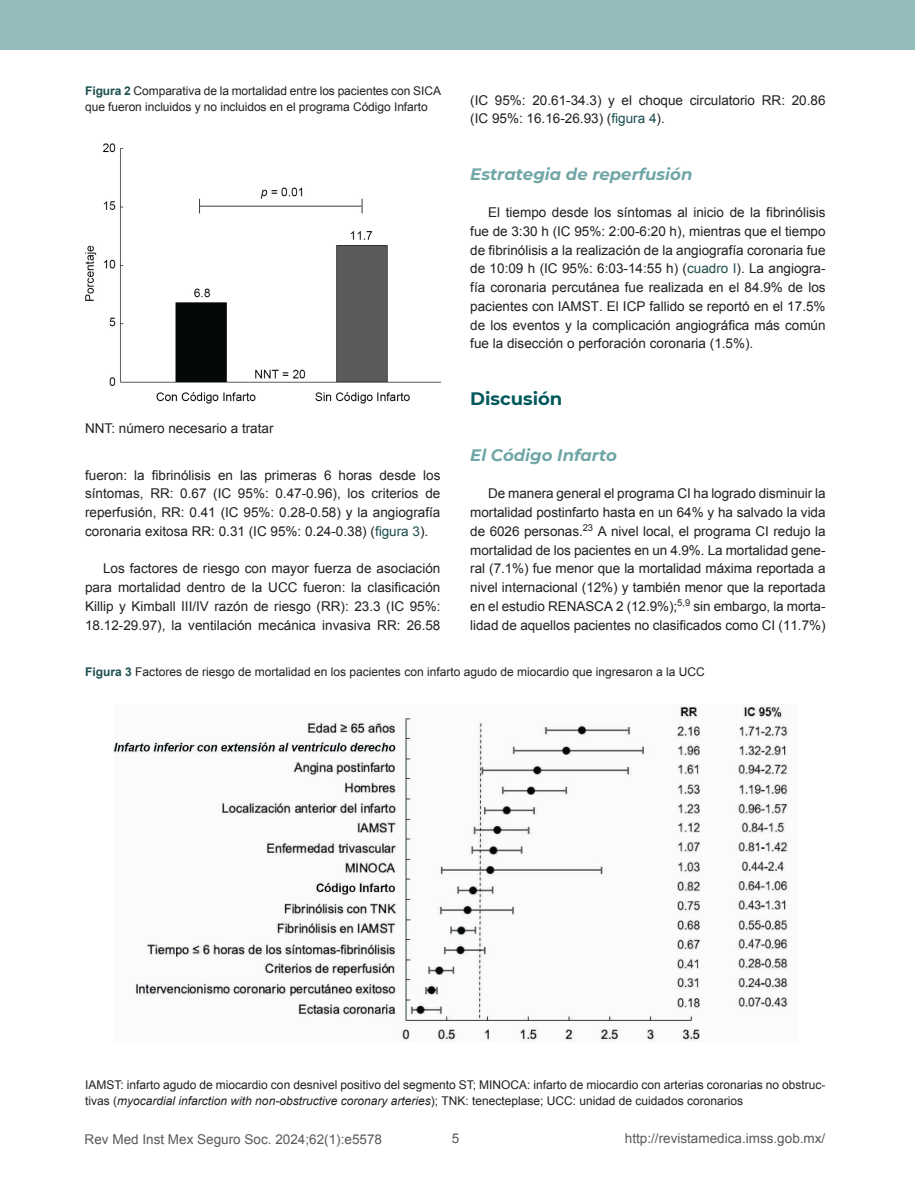
<style>
.page{position:relative;width:915px;height:1191px;background:#fff}
.page>*{position:absolute;margin:0;border:0;box-sizing:border-box;transform-origin:0 0}
.t1{font:700 18px "Montserrat";color:#01585b}
.t2{font:italic 700 16.5px "Montserrat";color:#70a6a6}
.t3{font:13.5px/18.8px "Arial";color:#231f20;text-align:justify}
.t4{font:13.5px "Arial";color:#58595b}
.t5{font:12px/16.5px "Arial";color:#231f20}
.s1{font-weight:700;color:#1c4f4f}
.s2{color:#1c4f4f}
.s3{font-style:italic}
</style>
<div class="page">
<div style="left:0;top:0;width:914px;height:50px;background:#93bbbb"></div>
<img style="left:85px;top:143px;width:355px;height:261px">
<img style="left:114px;top:704px;width:675px;height:337px">
<p class="t5" style="left:85px;top:82px;width:357px"><span class="s1">Figura 2</span> Comparativa de la mortalidad entre los pacientes con SICA que fueron incluidos y no incluidos en el programa Código Infarto</p>
<p class="t3" style="left:470px;top:91px;width:357px">(IC 95%: 20.61-34.3) y el choque circulatorio RR: 20.86 (IC 95%: 16.16-26.93) (<span class="s2">figura 4</span>).</p>
<p class="t2" style="left:470px;top:162px;width:224px">Estrategia de reperfusión</p>
<p class="t3" style="left:470px;top:203px;width:357px;text-indent:18px">El tiempo desde los síntomas al inicio de la fibrinólisis fue de 3:30 h (IC 95%: 2:00-6:20 h), mientras que el tiempo de fibrinólisis a la realización de la angiografía coronaria fue de 10:09 h (IC 95%: 6:03-14:55 h) (<span class="s2">cuadro I</span>). La angiogra&shy;fía coronaria percutánea fue realizada en el 84.9% de los pacientes con IAMST. El ICP fallido se reportó en el 17.5% de los eventos y la complicación angiográfica más común fue la disección o perforación coronaria (1.5%).</p>
<h1 class="t1" style="left:470px;top:385px;width:94px">Discusión</h1>
<p class="t3" style="left:85px;top:419px;width:190px">NNT: número necesario a tratar</p>
<p class="t3" style="left:85px;top:466px;width:357px">fueron: la fibrinólisis en las primeras 6 horas desde los síntomas, RR: 0.67 (IC 95%: 0.47-0.96), los criterios de reperfusión, RR: 0.41 (IC 95%: 0.28-0.58) y la angiografía coronaria exitosa RR: 0.31 (IC 95%: 0.24-0.38) (<span class="s2">figura 3</span>).</p>
<p class="t3" style="left:85px;top:559px;width:357px;text-indent:18px">Los factores de riesgo con mayor fuerza de asociación para mortalidad dentro de la UCC fueron: la clasificación Killip y Kimball III/IV razón de riesgo (RR): 23.3 (IC 95%:<br>18.12-29.97), la ventilación mecánica invasiva RR: 26.58</p>
<p class="t5" style="left:85px;top:663px;width:620px"><span class="s1">Figura 3</span> Factores de riesgo de mortalidad en los pacientes con infarto agudo de miocardio que ingresaron a la UCC</p>
<p class="t2" style="left:470px;top:443px;width:148px">El Código Infarto</p>
<p class="t3" style="left:470px;top:484px;width:357px;text-indent:18px">De manera general el programa CI ha logrado disminuir la mortalidad postinfarto hasta en un 64% y ha salvado la vida de 6026 personas.<sup>23</sup> A nivel local, el programa CI redujo la mortalidad de los pacientes en un 4.9%. La mortalidad gene&shy;ral (7.1%) fue menor que la mortalidad máxima reportada a nivel internacional (12%) y también menor que la reportada en el estudio RENASCA 2 (12.9%);<sup>5,9</sup> sin embargo, la morta&shy;lidad de aquellos pacientes no clasificados como CI (11.7%)</p>
<p class="t5" style="left:85px;top:1076px;width:741px">IAMST: infarto agudo de miocardio con desnivel positivo del segmento ST; MINOCA: infarto de miocardio con arterias coronarias no obstruc&shy;tivas (<span class="s3">myocardial infarction with non-obstructive coronary arteries</span>); TNK: tenecteplase; UCC: unidad de cuidados coronarios</p>
<p class="t4" style="left:85px;top:1130px;width:299px">Rev Med Inst Mex Seguro Soc. 2024;62(1):e5578</p>
<p class="t4" style="left:451px;top:1129px;width:9px">5</p>
<p class="t4" style="left:624px;top:1129px;width:202px">http://revistamedica.imss.gob.mx/</p>
</div>
